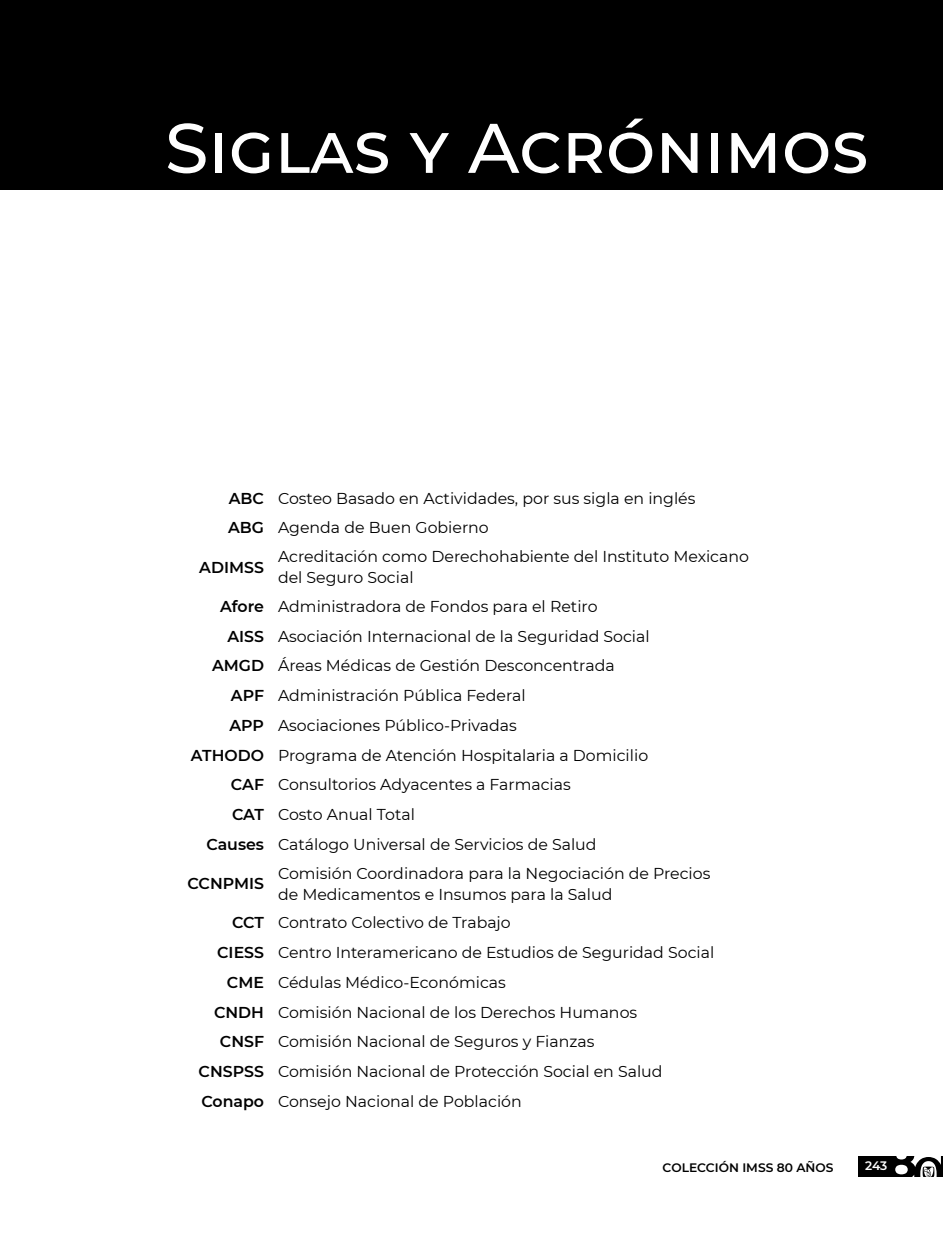
<style>
.page{position:relative;width:943px;height:1241px;background:#fff}
.page>*{position:absolute;margin:0;border:0;box-sizing:border-box;transform-origin:0 0}
.t1{font:500 70px "Montserrat";color:#fff}
.t2{font:15.75px/21px "Montserrat";color:#000}
.t3{font:600 15.75px "Montserrat";color:#000}
.t4{font:600 12.25px "Montserrat";color:#000}
.t5{font:600 12.25px "Montserrat";color:#fff}
.s1{font-weight:600}
</style>
<div class="page">
<div style="left:857px;top:1155px;width:86px;height:21px;background:#000"></div>
<svg style="left:892px;top:1155px;width:48px;height:21px"></svg>
<div style="left:0;top:0;width:943px;height:189px;background:#000"></div>
<h1 class="t1" style="left:165px;top:99px;width:705px">Siglas y Acrónimos</h1>
<p class="t2" style="left:228px;top:482px;width:469px;line-height:29.8px"><span class="s1">ABC</span> Costeo Basado en Actividades, por sus sigla en inglés<br><span class="s1">ABG</span> Agenda de Buen Gobierno</p>
<p class="t3" style="left:199px;top:555px;width:66px">ADIMSS</p>
<p class="t2" style="left:278px;top:545px;width:472px">Acreditación como Derechohabiente del Instituto Mexicano del Seguro Social</p>
<p class="t2" style="left:220px;top:595px;width:379px"><span class="s1">Afore</span> Administradora de Fondos para el Retiro</p>
<p class="t2" style="left:227px;top:624px;width:424px"><span class="s1">AISS</span> Asociación Internacional de la Seguridad Social</p>
<p class="t2" style="left:212px;top:654px;width:404px"><span class="s1">AMGD</span> Áreas Médicas de Gestión Desconcentrada</p>
<p class="t2" style="left:231px;top:684px;width:296px"><span class="s1">APF</span> Administración Pública Federal</p>
<p class="t2" style="left:229px;top:714px;width:289px"><span class="s1">APP</span> Asociaciones Público-Privadas</p>
<p class="t2" style="left:191px;top:744px;width:459px"><span class="s1">ATHODO</span> Programa de Atención Hospitalaria a Domicilio</p>
<p class="t2" style="left:231px;top:773px;width:341px"><span class="s1">CAF</span> Consultorios Adyacentes a Farmacias</p>
<p class="t2" style="left:232px;top:803px;width:184px"><span class="s1">CAT</span> Costo Anual Total</p>
<p class="t2" style="left:206px;top:833px;width:392px"><span class="s1">Causes</span> Catálogo Universal de Servicios de Salud</p>
<p class="t3" style="left:187px;top:872px;width:78px">CCNPMIS</p>
<p class="t2" style="left:278px;top:861px;width:434px">Comisión Coordinadora para la Negociación de Precios de Medicamentos e Insumos para la Salud</p>
<p class="t2" style="left:232px;top:911px;width:280px"><span class="s1">CCT</span> Contrato Colectivo de Trabajo</p>
<p class="t2" style="left:217px;top:941px;width:498px"><span class="s1">CIESS</span> Centro Interamericano de Estudios de Seguridad Social</p>
<p class="t2" style="left:227px;top:971px;width:280px"><span class="s1">CME</span> Cédulas Médico-Económicas</p>
<p class="t2" style="left:214px;top:1000px;width:425px"><span class="s1">CNDH</span> Comisión Nacional de los Derechos Humanos</p>
<p class="t2" style="left:220px;top:1030px;width:376px"><span class="s1">CNSF</span> Comisión Nacional de Seguros y Fianzas</p>
<p class="t2" style="left:199px;top:1060px;width:465px"><span class="s1">CNSPSS</span> Comisión Nacional de Protección Social en Salud</p>
<p class="t2" style="left:201px;top:1090px;width:322px"><span class="s1">Conapo</span> Consejo Nacional de Población</p>
<p class="t4" style="left:662px;top:1158px;width:172px">COLECCIÓN IMSS 80 AÑOS</p>
<p class="t5" style="left:865px;top:1157px;width:24px">243</p>
</div>
